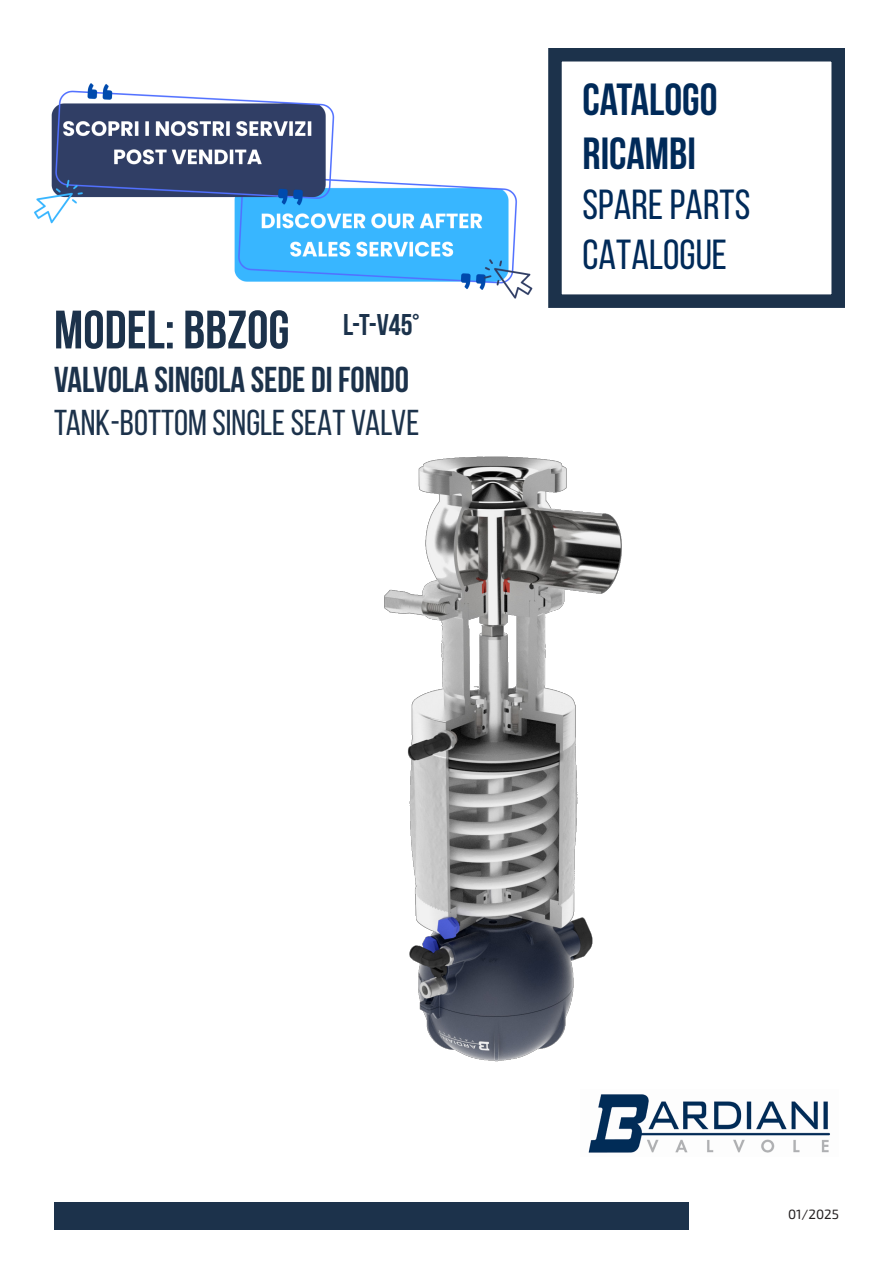
<style>
.page{position:relative;width:893px;height:1263px;background:#fff}
.page>*{position:absolute;margin:0;border:0;box-sizing:border-box;transform-origin:0 0}
.t1{font:700 54px "Bebas Neue";color:#1c324b}
.t2{font:700 45px/54px "Bebas Neue";color:#002a59}
.t3{font:42px/50.4px "Bebas Neue";color:#002a59}
.t4{font:36px "Bebas Neue";color:#1c324b}
.t5{font:700 36px "Bebas Neue";color:#1c324b}
.t6{font:700 30px "Bebas Neue";color:#1c334c}
.t7{font:13.5px "Exo Soft";color:#231f20}
</style>
<div class="page">
<img style="left:588px;top:1094px;width:242px;height:59px">
<div style="left:548px;top:48px;width:297px;height:260px;border:14px solid #1c324b"></div>
<img style="left:34px;top:83px;width:499px;height:216px">
<div style="left:55px;top:1202px;width:634px;height:28px;background:#1c324b"></div>
<img style="left:384px;top:456px;width:238px;height:606px">
<p class="t1" style="left:54px;top:300px;width:237px">MODEL: BBZOG</p>
<p class="t5" style="left:54px;top:359px;width:357px">VALVOLA SINGOLA SEDE DI FONDO</p>
<p class="t4" style="left:54px;top:403px;width:367px">TANK-BOTTOM SINGLE SEAT VALVE</p>
<p class="t6" style="left:343px;top:308px;width:78px">L-T-V45°</p>
<p class="t2" style="left:583px;top:71px;width:137px">CATALOGO<br>RICAMBI</p>
<p class="t3" style="left:583px;top:179px;width:169px">SPARE PARTS<br>CATALOGUE</p>
<p class="t7" style="left:788px;top:1207px;width:52px">01/2025</p>
</div>
